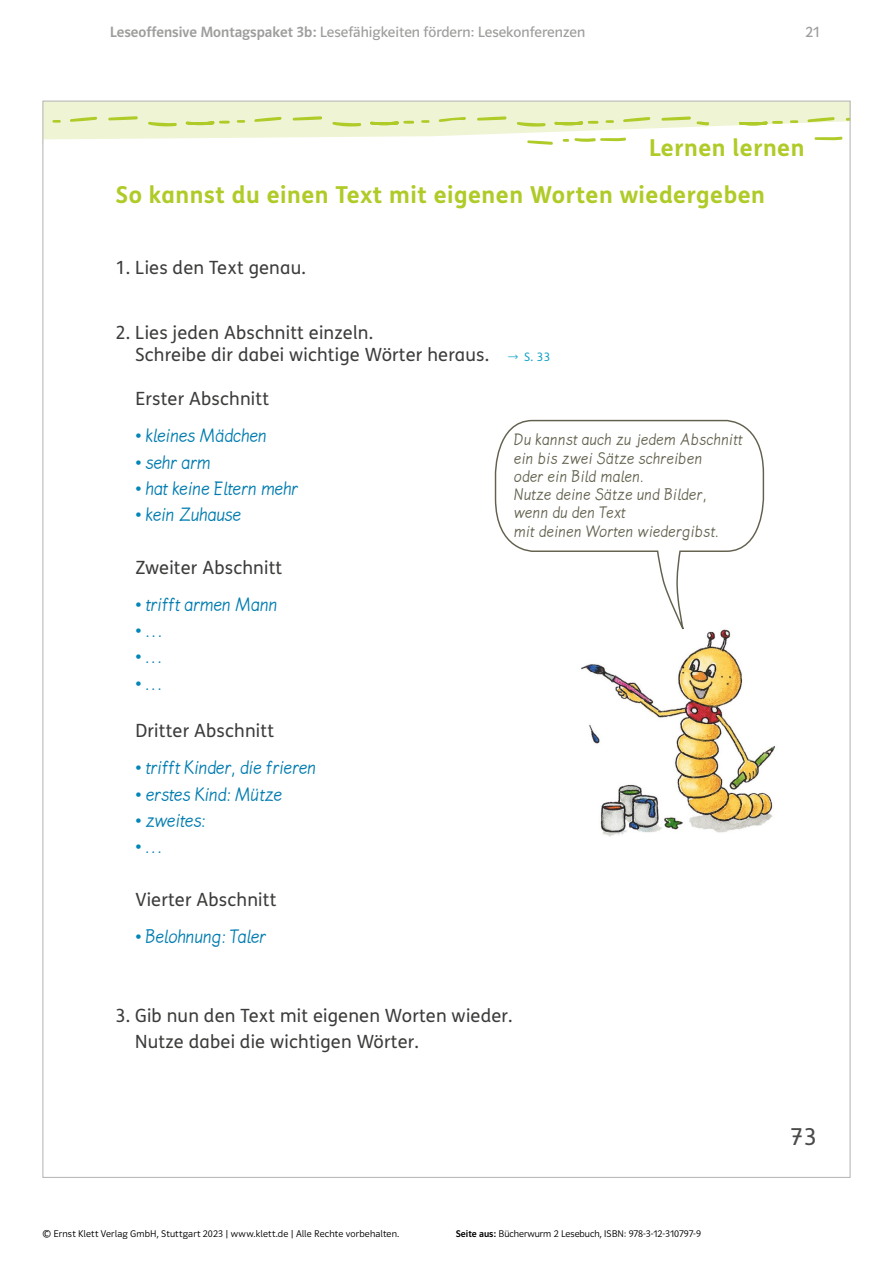
<style>
.page{position:relative;width:893px;height:1263px;background:#fff}
.page>*{position:absolute;margin:0;border:0;box-sizing:border-box;transform-origin:0 0}
.t1{font:700 23.4px/47.5px "FS Klett GSV";letter-spacing:.02em;color:#afcb27}
.t2{font:23.4px "FS Klett GSV";color:#4a4a49}
.t3{font:20.4px "Lemme 2017";color:#007cb0}
.t4{font:18.3px/21.9px "FS Klett GSV";letter-spacing:.01em;color:#3c3c3b}
.t5{font:17.55px/18.3px "Lemme 2017";letter-spacing:.02em;color:#63614e}
.t6{font:15px "Polo CEF";color:#9d9d9c}
.t7{font:11.7px "FS Klett GSV";color:#15a3c9}
.t8{font:300 9.75px "Polo CEF";letter-spacing:.015em;color:#000}
.s1{font-weight:500}
.s2{font-family:"FS Klett GSV";font-size:18.3px;color:#0086b8}
</style>
<div class="page">
<img style="left:581px;top:630px;width:194px;height:207px">
<svg style="left:494px;top:419px;width:271px;height:211px"></svg>
<svg style="left:45px;top:101px;width:806px;height:50px"></svg>
<p class="t6" style="left:110px;top:23px;width:477px"><span class="s1">Leseoffensive Montagspaket 3b:</span> Lesefähigkeiten fördern: Lesekonferenzen</p>
<p class="t6" style="left:806px;top:23px;width:16px">21</p>
<p class="t1" style="left:115px;top:123px;width:691px;text-indent:534px">Lernen lernen<br>So kannst du einen Text mit eigenen Worten wiedergeben</p>
<p class="t4" style="left:115px;top:256px;width:192px">1. Lies den Text genau.</p>
<p class="t4" style="left:135px;top:322px;width:355px;text-indent:-20px">2. Lies jeden Abschnitt einzeln.<br>Schreibe dir dabei wichtige Wörter heraus.</p>
<p class="t4" style="left:135px;top:387px;width:135px">Erster Abschnitt</p>
<p class="t3" style="left:135px;top:424px;width:133px"><span class="s2">•</span> kleines Mädchen</p>
<p class="t3" style="left:135px;top:451px;width:77px"><span class="s2">•</span> sehr arm</p>
<p class="t3" style="left:135px;top:477px;width:165px"><span class="s2">•</span> hat keine Eltern mehr</p>
<p class="t3" style="left:135px;top:503px;width:108px"><span class="s2">•</span> kein Zuhause</p>
<p class="t4" style="left:135px;top:556px;width:148px">Zweiter Abschnitt</p>
<p class="t3" style="left:135px;top:593px;width:144px"><span class="s2">•</span> trifft armen Mann</p>
<p class="t3" style="left:135px;top:619px;width:29px"><span class="s2">•</span> ...</p>
<p class="t3" style="left:135px;top:646px;width:28px"><span class="s2">•</span> ...</p>
<p class="t3" style="left:135px;top:672px;width:28px"><span class="s2">•</span> ...</p>
<p class="t4" style="left:135px;top:719px;width:140px">Dritter Abschnitt</p>
<p class="t3" style="left:135px;top:756px;width:183px"><span class="s2">•</span> trifft Kinder, die frieren</p>
<p class="t3" style="left:135px;top:783px;width:149px"><span class="s2">•</span> erstes Kind: Mütze</p>
<p class="t3" style="left:135px;top:809px;width:72px"><span class="s2">•</span> zweites:</p>
<p class="t3" style="left:135px;top:835px;width:28px"><span class="s2">•</span> ...</p>
<p class="t4" style="left:135px;top:888px;width:142px">Vierter Abschnitt</p>
<p class="t3" style="left:135px;top:925px;width:133px"><span class="s2">•</span> Belohnung: Taler</p>
<p class="t7" style="left:524px;top:349px;width:28px">S. 33</p>
<p class="t5" style="left:514px;top:431px;width:230px">Du kannst auch zu jedem Abschnitt ein bis zwei Sätze schreiben<br>oder ein Bild malen.<br>Nutze deine Sätze und Bilder, wenn du den Text<br>mit deinen Worten wiedergibst.</p>
<p class="t4" style="left:135px;top:1002px;width:379px;line-height:26.2px;text-indent:-20px">3. Gib nun den Text mit eigenen Worten wieder.<br>Nutze dabei die wichtigen Wörter.</p>
<p class="t8" style="left:43px;top:1228px;width:358px">© Ernst Klett Verlag GmbH, Stuttgart 2023 | www.klett.de | Alle Rechte vorbehalten.</p>
<p class="t8" style="left:456px;top:1228px;width:247px"><span class="s1">Seite aus:</span> Bücherwurm 2 Lesebuch, ISBN: 978-3-12-310797-9</p>
<p class="t2" style="left:790px;top:1120px;width:28px">73</p>
</div>
